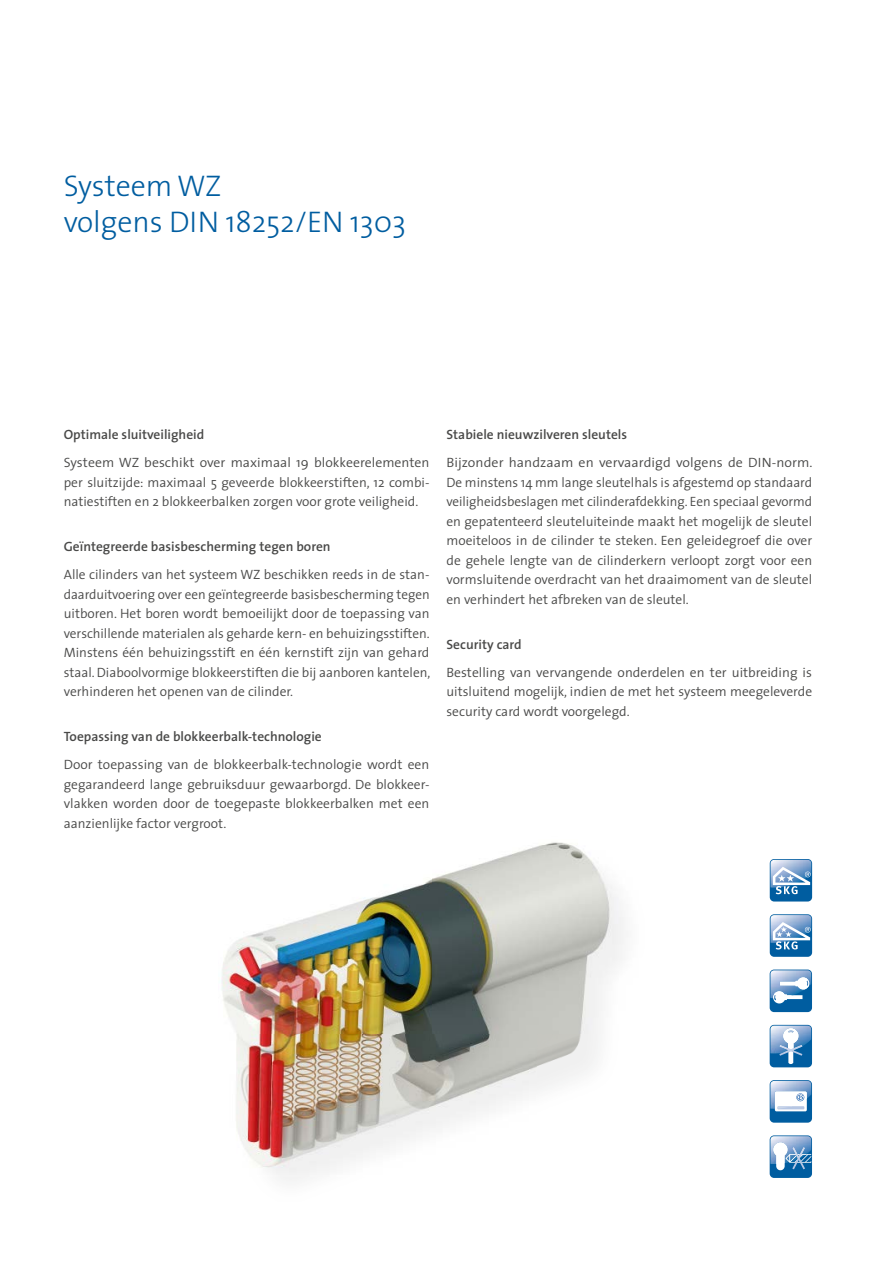
<style>
.page{position:relative;width:893px;height:1263px;background:#fff}
.page>*{position:absolute;margin:0;border:0;box-sizing:border-box;transform-origin:0 0}
.t1{font:300 30px/36px "The Sans";letter-spacing:-.005em;color:#005da0}
.t2{font:300 13.5px/19.5px "The Sans";color:#494948;text-align:justify}
.t3{font:300 13.5px/19.5px "The Sans";color:#494948;text-align:justify;scale:1.04 1}
.t4{font:600 13.5px "The Sans";color:#494948}
</style>
<div class="page">
<img style="left:221px;top:961px;width:3px;height:40px">
<img style="left:224px;top:845px;width:400px;height:332px">
<div style="left:770px;top:969px;width:42px;height:43px;background:#005da0;border-radius:4px"></div>
<svg style="left:773px;top:998px;width:30px;height:5px"></svg>
<img style="left:770px;top:970px;width:41px;height:28px">
<img style="left:780px;top:977px;width:29px;height:12px">
<img style="left:773px;top:991px;width:20px;height:7px">
<div style="left:770px;top:1025px;width:42px;height:42px;background:#005da0;border-radius:4px"></div>
<svg style="left:779px;top:1053px;width:23px;height:11px"></svg>
<img style="left:770px;top:1026px;width:41px;height:27px">
<img style="left:783px;top:1028px;width:16px;height:17px">
<img style="left:779px;top:1045px;width:3px;height:6px">
<img style="left:782px;top:1045px;width:20px;height:8px">
<div style="left:770px;top:1080px;width:42px;height:43px;background:#005da0;border-radius:4px"></div>
<svg style="left:775px;top:1091px;width:32px;height:20px"></svg>
<img style="left:770px;top:1081px;width:41px;height:28px">
<img style="left:775px;top:1091px;width:32px;height:18px">
<svg style="left:796px;top:1093px;width:8px;height:8px"></svg>
<img style="left:777px;top:1106px;width:15px;height:3px">
<div style="left:770px;top:1135px;width:42px;height:43px;background:#005da0;border-radius:4px"></div>
<img style="left:770px;top:1136px;width:41px;height:28px">
<svg style="left:773px;top:1142px;width:38px;height:28px"></svg>
<div style="left:770px;top:914px;width:42px;height:43px;background:#005da0;border-radius:4px"></div>
<img style="left:770px;top:915px;width:41px;height:28px">
<svg style="left:773px;top:922px;width:38px;height:27px"></svg>
<div style="left:770px;top:859px;width:42px;height:42px;background:#005da0;border-radius:4px"></div>
<img style="left:770px;top:860px;width:41px;height:27px">
<svg style="left:773px;top:867px;width:38px;height:27px"></svg>
<h1 class="t1" style="left:64px;top:167px;width:344px">Systeem WZ<br>volgens DIN 18252/EN 1303</h1>
<p class="t4" style="left:64px;top:423px;width:142px">Optimale sluitveiligheid</p>
<p class="t2" style="left:64px;top:453px;width:367px">Systeem WZ beschikt over maximaal 19 blokkeerelementen per sluitzijde: maximaal 5 geveerde blokkeerstiften, 12 combi&shy;natiestiften en 2 blokkeerbalken zorgen voor grote veiligheid.</p>
<p class="t4" style="left:64px;top:535px;width:268px">Geïntegreerde basisbescherming tegen boren</p>
<p class="t2" style="left:64px;top:565px;width:368px">Alle cilinders van het systeem WZ beschikken reeds in de stan&shy;daarduitvoering over een geïntegreerde basisbescherming tegen uitboren. Het boren wordt bemoeilijkt door de toe passing van verschillende materialen als geharde kern- en behuizingsstiften.<br>Minstens één behuizingsstift en één kernstift zijn van gehard staal. Diaboolvormige blokkeerstiften die bij aanboren kantelen, verhinderen het openen van de cilinder.</p>
<p class="t4" style="left:64px;top:725px;width:260px">Toepassing van de blokkeerbalk-technologie</p>
<p class="t2" style="left:64px;top:755px;width:367px">Door toepassing van de blokkeerbalk-technologie wordt een gegarandeerd lange gebruiksduur gewaarborgd. De blokkeer&shy;vlakken worden door de toegepaste blokkeerbalken met een aanzienlijke factor vergroot.</p>
<p class="t4" style="left:446px;top:423px;width:182px">Stabiele nieuwzilveren sleutels</p>
<p class="t3" style="left:446px;top:453px;width:353px">Bijzonder handzaam en vervaardigd volgens de DIN-norm.<br>De minstens 14 mm lange sleutelhals is afgestemd op stan daard veiligheidsbeslagen met cilinderafdekking. Een speciaal gevormd en gepatenteerd sleuteluiteinde maakt het mogelijk de sleutel moeiteloos in de cilinder te steken. Een geleidegroef die over de gehele lengte van de cilinderkern verloopt zorgt voor een vormsluitende overdracht van het draaimoment van de sleutel en verhindert het afbreken van de sleutel.</p>
<p class="t4" style="left:446px;top:633px;width:77px">Security card</p>
<p class="t2" style="left:446px;top:662px;width:367px">Bestelling van vervangende onderdelen en ter uitbreiding is uitsluitend mogelijk, indien de met het systeem meegeleverde security card wordt voorgelegd.</p>
</div>
